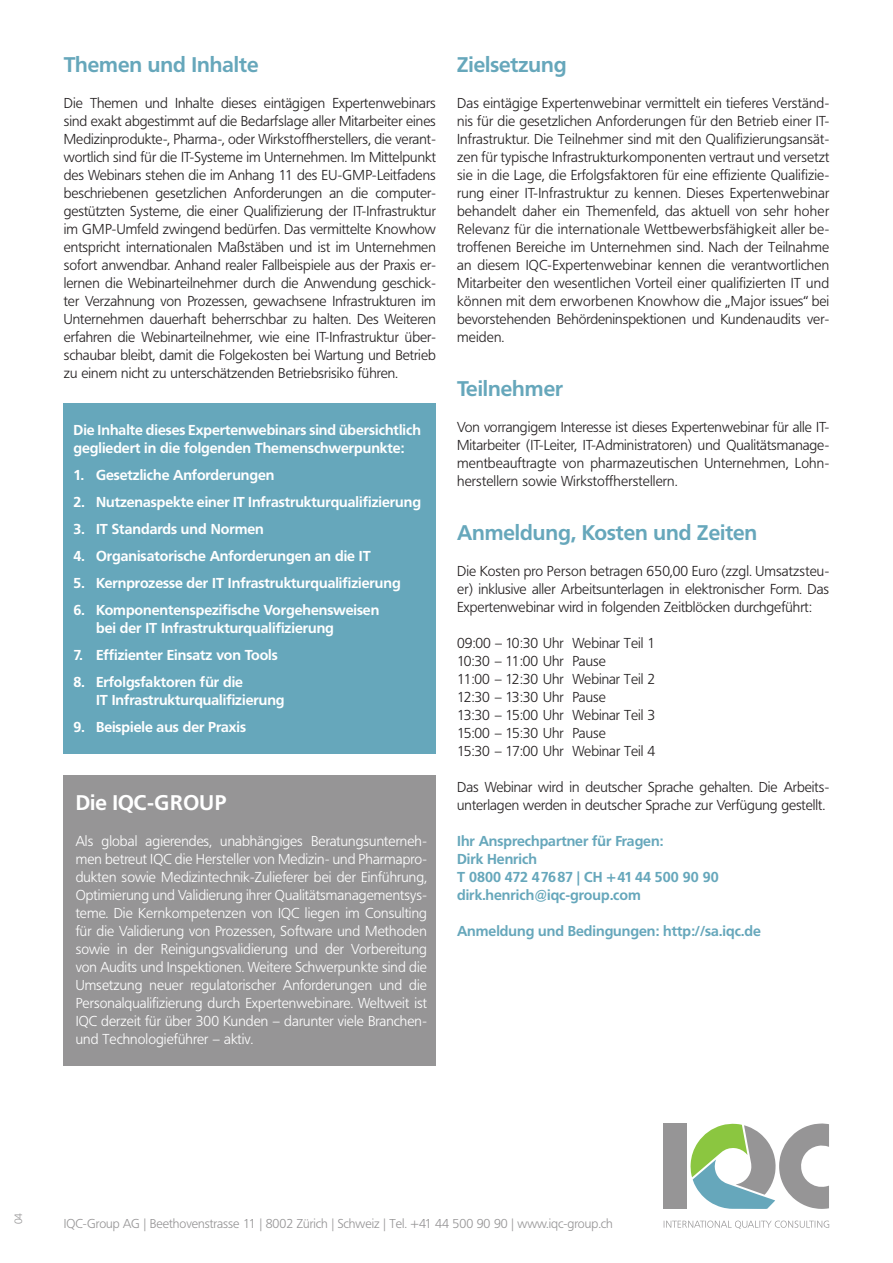
<style>
.page{position:relative;width:893px;height:1263px;background:#fff}
.page>*{position:absolute;margin:0;border:0;box-sizing:border-box;transform-origin:0 0}
.t1{font:700 21px "Frutiger BQ";color:#66a7bb}
.t2{font:700 21px "Frutiger BQ";letter-spacing:.01em;color:#fff}
.t3{font:300 14.25px/18px "Frutiger BQ";color:#231f20;text-align:justify}
.t4{font:300 14.25px/18px "Frutiger BQ";letter-spacing:.005em;color:#fff;text-align:justify}
.t5{font:700 14.25px/18px "Frutiger BQ";color:#fff}
.t6{font:700 14.25px/18px "Frutiger BQ";color:#66a7bb}
.t7{font:300 12.75px "Frutiger BQ";color:#969596}
.t8{font:300 10.5px "Frutiger BQ";color:#969596}
</style>
<div class="page">
<div style="left:64px;top:403px;width:372px;height:350px;background:#66a7bb"></div>
<div style="left:64px;top:775px;width:372px;height:290px;background:#969596"></div>
<svg style="left:664px;top:1220px;width:165px;height:9px"></svg>
<svg style="left:690px;top:1123px;width:139px;height:86px"></svg>
<div style="left:663px;top:1123px;width:24px;height:86px;background:#969596"></div>
<h1 class="t1" style="left:64px;top:52px;width:196px">Themen und Inhalte</h1>
<p class="t3" style="left:64px;top:94px;width:374px">Die Themen und Inhalte dieses eintägigen Expertenwebinars sind exakt abgestimmt auf die Bedarfslage aller Mitarbeiter eines Medizinprodukte-, Pharma-, oder Wirkstoffherstellers, die verant&shy;wortlich sind für die IT-Systeme im Unternehmen. Im Mittelpunkt des Webinars stehen die im Anhang 11 des EU-GMP-Leitfadens beschriebenen gesetzlichen Anforderungen an die computer&shy;gestützten Systeme, die einer Qualifizierung der IT-Infrastruktur im GMP-Umfeld zwingend bedürfen. Das vermittelte Knowhow entspricht internationalen Maßstäben und ist im Unternehmen sofort anwendbar. Anhand realer Fallbeispiele aus der Praxis er&shy;lernen die Webinarteilnehmer durch die Anwendung geschick&shy;ter Verzahnung von Prozessen, gewachsene Infrastrukturen im Unternehmen dauerhaft beherrschbar zu halten. Des Weiteren erfahren die Webinarteilnehmer, wie eine IT-Infrastruktur über&shy;schaubar bleibt, damit die Folgekosten bei Wartung und Betrieb zu einem nicht zu unterschätzenden Betriebsrisiko führen.</p>
<p class="t5" style="left:74px;top:421px;width:349px">Die Inhalte dieses Expertenwebinars sind übersichtlich gegliedert in die folgenden Themenschwerpunkte:</p>
<p class="t5" style="left:74px;top:466px;width:202px">1. Gesetzliche Anforderungen</p>
<p class="t5" style="left:74px;top:493px;width:349px">2. Nutzenaspekte einer IT Infrastrukturqualifizierung</p>
<p class="t5" style="left:74px;top:520px;width:192px">3. IT Standards und Normen</p>
<p class="t5" style="left:74px;top:547px;width:299px">4. Organisatorische Anforderungen an die IT</p>
<p class="t5" style="left:74px;top:574px;width:329px">5. Kernprozesse der IT Infrastrukturqualifizierung</p>
<p class="t5" style="left:96px;top:601px;width:285px;text-indent:-23px">6. Komponentenspezifische Vorgehensweisen bei der IT Infrastrukturqualifizierung</p>
<p class="t5" style="left:74px;top:646px;width:206px">7. Effizienter Einsatz von Tools</p>
<p class="t5" style="left:96px;top:673px;width:190px;text-indent:-23px">8. Erfolgsfaktoren für die<br>IT Infrastrukturqualifizierung</p>
<p class="t5" style="left:74px;top:718px;width:174px">9. Beispiele aus der Praxis</p>
<h1 class="t2" style="left:76px;top:790px;width:152px">Die IQC-GROUP</h1>
<p class="t4" style="left:76px;top:832px;width:353px">Als global agierendes, unabhängiges Beratungsunterneh&shy;men betreut IQC die Hersteller von Medizin- und Pharmapro&shy;dukten sowie Medizintechnik-Zulieferer bei der Einführung, Optimierung und Validierung ihrer Qualitätsmanagementsys&shy;teme. Die Kernkompetenzen von IQC liegen im Consulting für die Validierung von Prozessen, Software und Methoden sowie in der Reinigungsvalidierung und der Vorbereitung von Audits und Inspektionen. Weitere Schwerpunkte sind die Umsetzung neuer regulatorischer Anforderungen und die Personalqualifizierung durch Expertenwebinare. Weltweit ist IQC derzeit für über 300 Kunden – darunter viele Branchen&shy;und Technologieführer – aktiv.</p>
<h1 class="t1" style="left:457px;top:52px;width:111px">Zielsetzung</h1>
<p class="t3" style="left:457px;top:94px;width:374px">Das eintägige Expertenwebinar vermittelt ein tieferes Verständ&shy;nis für die gesetzlichen Anforderungen für den Betrieb einer IT-Infrastruktur. Die Teilnehmer sind mit den Qualifizierungsansät&shy;zen für typische Infrastrukturkomponenten vertraut und versetzt sie in die Lage, die Erfolgsfaktoren für eine effiziente Qualifizie&shy;rung einer IT-Infrastruktur zu kennen. Dieses Expertenwebinar behandelt daher ein Themenfeld, das aktuell von sehr hoher Relevanz für die internationale Wettbewerbsfähigkeit aller be&shy;troffenen Bereiche im Unternehmen sind. Nach der Teilnahme an diesem IQC-Expertenwebinar kennen die verantwortlichen Mitarbeiter den wesentlichen Vorteil einer qualifizierten IT und können mit dem erworbenen Knowhow die „Major issues“ bei bevorstehenden Behördeninspektionen und Kundenaudits ver&shy;meiden.</p>
<h1 class="t1" style="left:457px;top:376px;width:107px">Teilnehmer</h1>
<p class="t3" style="left:457px;top:418px;width:374px">Von vorrangigem Interesse ist dieses Expertenwebinar für alle IT-Mitarbeiter (IT-Leiter, IT-Administratoren) und Qualitätsmanage&shy;mentbeauftragte von pharmazeutischen Unternehmen, Lohn&shy;herstellern sowie Wirkstoffherstellern.</p>
<h1 class="t1" style="left:457px;top:520px;width:302px">Anmeldung, Kosten und Zeiten</h1>
<p class="t3" style="left:457px;top:562px;width:374px">Die Kosten pro Person betragen 650,00 Euro (zzgl. Umsatzsteu&shy;er) inklusive aller Arbeitsunterlagen in elektronischer Form. Das Expertenwebinar wird in folgenden Zeitblöcken durchgeführt:</p>
<p class="t3" style="left:457px;top:634px;width:200px;text-align:left">09:00 – 10:30 Uhr Webinar Teil 1<br>10:30 – 11:00 Uhr Pause<br>11:00 – 12:30 Uhr Webinar Teil 2<br>12:30 – 13:30 Uhr Pause<br>13:30 – 15:00 Uhr Webinar Teil 3<br>15:00 – 15:30 Uhr Pause<br>15:30 – 17:00 Uhr Webinar Teil 4</p>
<p class="t3" style="left:457px;top:778px;width:374px">Das Webinar wird in deutscher Sprache gehalten. Die Arbeits&shy;unterlagen werden in deutscher Sprache zur Verfügung gestellt.</p>
<p class="t6" style="left:457px;top:832px;width:263px">Ihr Ansprechpartner für Fragen:<br>Dirk Henrich<br>T 0800 472 47687 | CH +41 44 500 90 90 dirk.henrich@iqc-group.com</p>
<p class="t6" style="left:457px;top:922px;width:305px">Anmeldung und Bedingungen: http://sa.iqc.de</p>
<p class="t8" style="left:12px;top:1224px;width:13px;rotate:-90deg">04</p>
<p class="t7" style="left:64px;top:1216px;width:550px">IQC-Group AG | Beethovenstrasse 11 | 8002 Zürich | Schweiz | Tel. +41 44 500 90 90 | www.iqc-group.ch</p>
</div>
